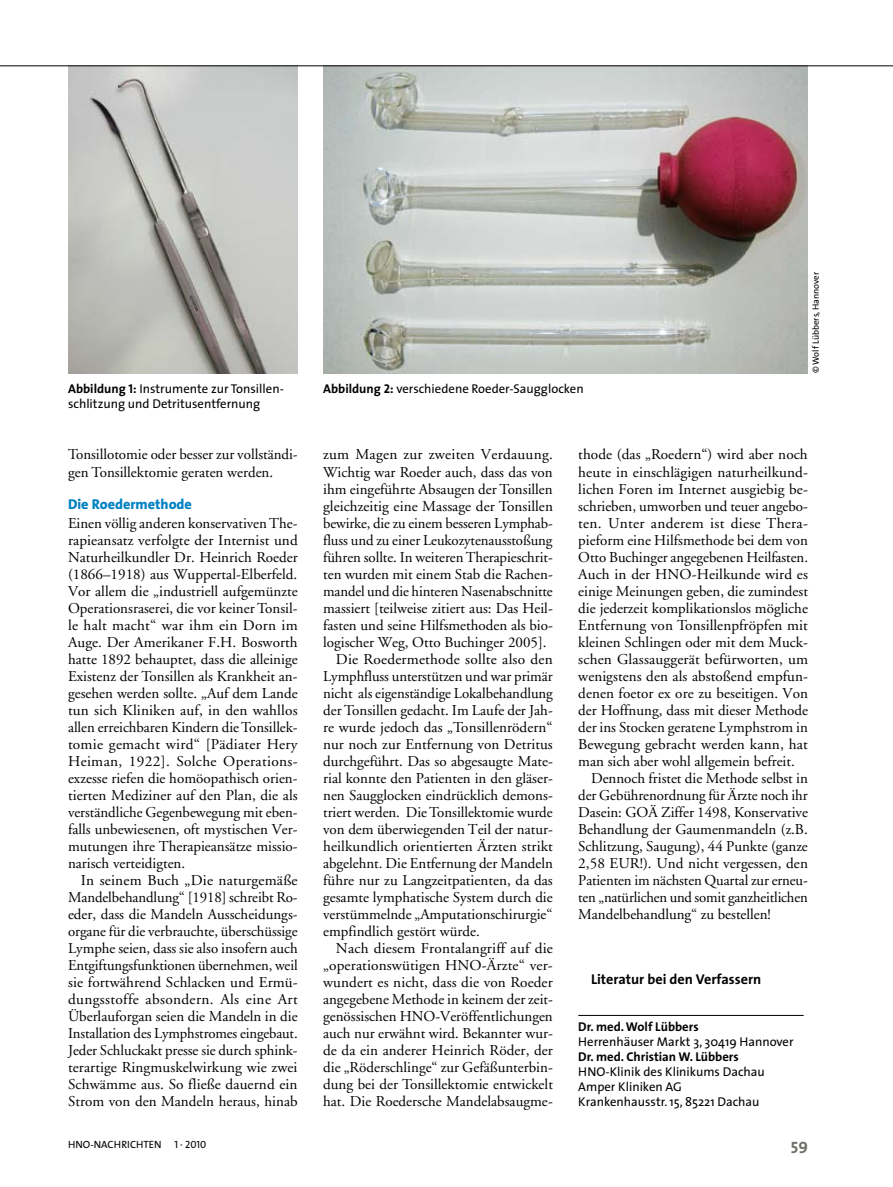
<style>
.page{position:relative;width:893px;height:1187px;background:#fff}
.page>*{position:absolute;margin:0;border:0;box-sizing:border-box;transform-origin:0 0}
.t1{font:16.5px "The Sans Bold Caps";color:#70706b}
.t2{font:15px/17px "Adobe Garamond";color:#000;text-align:justify}
.t3{font:15px "Adobe Garamond";letter-spacing:.02em;color:#000}
.t4{font:700 14.25px "The Sans";color:#000}
.t5{font:800 14.25px "The Sans";color:#0081c1}
.t6{font:12.75px/15px "The Sans";color:#000}
.t7{font:700 12.75px "The Sans";color:#000}
.t8{font:10.5px "The Sans";color:#000}
.t9{font:9px "The Sans";color:#000}
.s1{font-weight:700}
.s2{font-family:"The Sans Bold Caps"}
.s3{font-family:"The Sans Caps"}
</style>
<div class="page">
<hr style="left:578px;top:1015px;width:226px;height:1px;background:#000">
<img style="left:68px;top:67px;width:230px;height:306px">
<img style="left:323px;top:67px;width:485px;height:306px">
<hr style="left:0;top:66px;width:893px;height:1px;background:#000">
<p class="t6" style="left:68px;top:381px;width:217px"><span class="s1">Abbildung</span> <span class="s2">1</span><span class="s1">:</span> Instrumente zur Tonsillen&shy;schlitzung und Detritusentfernung</p>
<p class="t6" style="left:323px;top:381px;width:262px"><span class="s1">Abbildung</span> <span class="s2">2</span><span class="s1">:</span> verschiedene Roeder-Saugglocken</p>
<p class="t9" style="left:810px;top:373px;width:103px;rotate:-90deg">© Wolf Lübbers, Hannover</p>
<p class="t2" style="left:68px;top:446px;width:231px">Tonsillotomie oder besser zur vollständi&shy;gen Tonsillektomie geraten werden.</p>
<p class="t5" style="left:68px;top:495px;width:125px">Die Roedermethode</p>
<p class="t2" style="left:68px;top:514px;width:231px">Einen völlig anderen konservativen The&shy;rapieansatz verfolgte der Internist und Naturheilkundler Dr. Heinrich Roeder (1866–1918) aus Wuppertal-Elberfeld.<br>Vor allem die „industriell aufgemünzte Operationsraserei, die vor keiner Tonsil&shy;le halt macht“ war ihm ein Dorn im Auge. Der Amerikaner F.H. Bosworth hatte 1892 behauptet, dass die alleinige Existenz der Tonsillen als Krankheit an&shy;gesehen werden sollte. „Auf dem Lande tun sich Kliniken auf, in den wahllos allen erreichbaren Kindern die Tonsillek&shy;tomie gemacht wird“ [Pädiater Hery Heiman, 1922]. Solche Operations&shy;exzesse riefen die homöopathisch orien&shy;tierten Mediziner auf den Plan, die als verständliche Gegenbewegung mit eben&shy;falls unbewiesenen, oft mystischen Ver&shy;mutungen ihre Therapieansätze missio&shy;narisch verteidigten.</p>
<p class="t2" style="left:68px;top:872px;width:231px;text-indent:13px">In seinem Buch „Die naturgemäße Mandelbehandlung“ [1918] schreibt Ro&shy;eder, dass die Mandeln Ausscheidungs&shy;organe für die verbrauchte, überschüssige Lymphe seien, dass sie also insofern auch Entgiftungsfunktionen übernehmen, weil sie fortwährend Schlacken und Ermü&shy;dungsstoffe absondern. Als eine Art Überlauforgan seien die Mandeln in die Installation des Lymphstromes eingebaut.<br>Jeder Schluckakt presse sie durch sphink&shy;terartige Ringmuskelwirkung wie zwei Schwämme aus. So fließe dauernd ein Strom von den Mandeln heraus, hinab</p>
<p class="t2" style="left:323px;top:446px;width:231px">zum Magen zur zweiten Verdauung.</p>
<p class="t2" style="left:323px;top:463px;width:231px">Wichtig war Roeder auch, dass das von</p>
<p class="t2" style="left:323px;top:480px;width:231px">ihm eingeführte Absaugen der Tonsillen</p>
<p class="t2" style="left:323px;top:497px;width:231px">gleichzeitig eine Massage der Tonsillen</p>
<p class="t2" style="left:323px;top:514px;width:231px">bewirke, die zu einem besseren Lymphab-</p>
<p class="t2" style="left:323px;top:531px;width:231px">fluss und zu einer Leukozytenausstoßung</p>
<p class="t2" style="left:323px;top:548px;width:231px">führen sollte. In weiteren Therapieschrit-</p>
<p class="t2" style="left:323px;top:565px;width:231px">ten wurden mit einem Stab die Rachen-</p>
<p class="t2" style="left:323px;top:582px;width:231px">mandel und die hinteren Nasenabschnitte</p>
<p class="t2" style="left:323px;top:599px;width:231px">massiert [teilweise zitiert aus: Das Heil-</p>
<p class="t2" style="left:323px;top:616px;width:231px">fasten und seine Hilfsmethoden als bio-</p>
<p class="t2" style="left:323px;top:633px;width:225px">logischer Weg, Otto Buchinger 2005].</p>
<p class="t2" style="left:336px;top:650px;width:218px">Die Roedermethode sollte also den</p>
<p class="t2" style="left:323px;top:667px;width:231px">Lymphfluss unterstützen und war primär</p>
<p class="t2" style="left:323px;top:684px;width:231px">nicht als eigenständige Lokalbehandlung</p>
<p class="t2" style="left:323px;top:701px;width:231px">der Tonsillen gedacht. Im Laufe der Jah-</p>
<p class="t2" style="left:323px;top:718px;width:231px">re wurde jedoch das „Tonsillenrödern“</p>
<p class="t2" style="left:323px;top:736px;width:231px">nur noch zur Entfernung von Detritus</p>
<p class="t2" style="left:323px;top:753px;width:231px">durchgeführt. Das so abgesaugte Mate-</p>
<p class="t2" style="left:323px;top:770px;width:231px">rial konnte den Patienten in den gläser-</p>
<p class="t2" style="left:323px;top:787px;width:231px">nen Saugglocken eindrücklich demons-</p>
<p class="t2" style="left:323px;top:804px;width:231px">triert werden. Die Tonsillektomie wurde</p>
<p class="t2" style="left:323px;top:821px;width:231px">von dem überwiegenden Teil der natur-</p>
<p class="t2" style="left:323px;top:838px;width:231px">heilkundlich orientierten Ärzten strikt</p>
<p class="t2" style="left:323px;top:855px;width:231px">abgelehnt. Die Entfernung der Mandeln</p>
<p class="t2" style="left:323px;top:872px;width:231px">führe nur zu Langzeitpatienten, da das</p>
<p class="t2" style="left:323px;top:889px;width:231px">gesamte lymphatische System durch die</p>
<p class="t2" style="left:323px;top:906px;width:231px">verstümmelnde „Amputationschirurgie“</p>
<p class="t2" style="left:323px;top:923px;width:158px">empfindlich gestört würde.</p>
<p class="t2" style="left:336px;top:940px;width:218px">Nach diesem Frontalangriff auf die</p>
<p class="t2" style="left:323px;top:957px;width:231px">„operationswütigen HNO-Ärzte“ ver-</p>
<p class="t2" style="left:323px;top:974px;width:231px">wundert es nicht, dass die von Roeder</p>
<p class="t2" style="left:323px;top:991px;width:231px">angegebene Methode in keinem der zeit-</p>
<p class="t2" style="left:323px;top:1008px;width:231px">genössischen HNO-Veröffentlichungen</p>
<p class="t2" style="left:323px;top:1025px;width:231px">auch nur erwähnt wird. Bekannter wur-</p>
<p class="t2" style="left:323px;top:1042px;width:231px">de da ein anderer Heinrich Röder, der</p>
<p class="t2" style="left:323px;top:1059px;width:231px">die „Röderschlinge“ zur Gefäßunterbin-</p>
<p class="t2" style="left:323px;top:1076px;width:231px">dung bei der Tonsillektomie entwickelt</p>
<p class="t2" style="left:323px;top:1093px;width:231px">hat. Die Roedersche Mandelabsaugme-</p>
<p class="t2" style="left:578px;top:446px;width:231px">thode (das „Roedern“) wird aber noch</p>
<p class="t2" style="left:578px;top:463px;width:231px">heute in einschlägigen naturheilkund-</p>
<p class="t2" style="left:578px;top:480px;width:231px">lichen Foren im Internet ausgiebig be-</p>
<p class="t2" style="left:578px;top:497px;width:231px">schrieben, umworben und teuer angebo-</p>
<p class="t3" style="left:578px;top:514px;width:231px">ten. Unter anderem ist diese Thera-</p>
<p class="t2" style="left:578px;top:531px;width:231px">pieform eine Hilfsmethode bei dem von</p>
<p class="t2" style="left:578px;top:548px;width:231px">Otto Buchinger angegebenen Heilfasten.</p>
<p class="t2" style="left:578px;top:565px;width:231px">Auch in der HNO-Heilkunde wird es</p>
<p class="t2" style="left:578px;top:582px;width:231px">einige Meinungen geben, die zumindest</p>
<p class="t2" style="left:578px;top:599px;width:231px">die jederzeit komplikationslos mögliche</p>
<p class="t2" style="left:578px;top:616px;width:231px">Entfernung von Tonsillenpfröpfen mit</p>
<p class="t2" style="left:578px;top:633px;width:231px">kleinen Schlingen oder mit dem Muck-</p>
<p class="t2" style="left:578px;top:650px;width:231px">schen Glassauggerät befürworten, um</p>
<p class="t2" style="left:578px;top:667px;width:231px">wenigstens den als abstoßend empfun-</p>
<p class="t2" style="left:578px;top:684px;width:231px">denen foetor ex ore zu beseitigen. Von</p>
<p class="t2" style="left:578px;top:701px;width:231px">der Hoffnung, dass mit dieser Methode</p>
<p class="t2" style="left:578px;top:718px;width:231px">der ins Stocken geratene Lymphstrom in</p>
<p class="t2" style="left:578px;top:736px;width:231px">Bewegung gebracht werden kann, hat</p>
<p class="t2" style="left:578px;top:753px;width:218px">man sich aber wohl allgemein befreit.</p>
<p class="t2" style="left:591px;top:770px;width:218px">Dennoch fristet die Methode selbst in</p>
<p class="t2" style="left:578px;top:787px;width:231px">der Gebührenordnung für Ärzte noch ihr</p>
<p class="t2" style="left:578px;top:804px;width:231px">Dasein: GOÄ Ziffer 1498, Konservative</p>
<p class="t2" style="left:578px;top:821px;width:231px">Behandlung der Gaumenmandeln (z.B.</p>
<p class="t2" style="left:578px;top:838px;width:231px">Schlitzung, Saugung), 44 Punkte (ganze</p>
<p class="t2" style="left:578px;top:855px;width:231px">2,58 EUR!). Und nicht vergessen, den</p>
<p class="t2" style="left:578px;top:872px;width:231px">Patienten im nächsten Quartal zur erneu-</p>
<p class="t2" style="left:578px;top:889px;width:231px">ten „natürlichen und somit ganzheitlichen</p>
<p class="t2" style="left:578px;top:906px;width:194px">Mandelbehandlung“ zu bestellen!</p>
<p class="t4" style="left:591px;top:969px;width:172px">Literatur bei den Verfassern</p>
<p class="t7" style="left:578px;top:1017px;width:122px">Dr. med. Wolf Lübbers</p>
<p class="t6" style="left:578px;top:1033px;width:217px">Herrenhäuser Markt 3, 30419 Hannover</p>
<p class="t7" style="left:578px;top:1047px;width:162px">Dr. med. Christian W. Lübbers</p>
<p class="t6" style="left:578px;top:1063px;width:188px">HNO-Klinik des Klinikums Dachau<br>Amper Kliniken AG<br>Krankenhausstr. 15, 85221 Dachau</p>
<p class="t8" style="left:68px;top:1137px;width:140px">HNO-NACHRICHTEN <span class="s3">1 · 2010</span></p>
<p class="t1" style="left:791px;top:1136px;width:19px">59</p>
</div>
